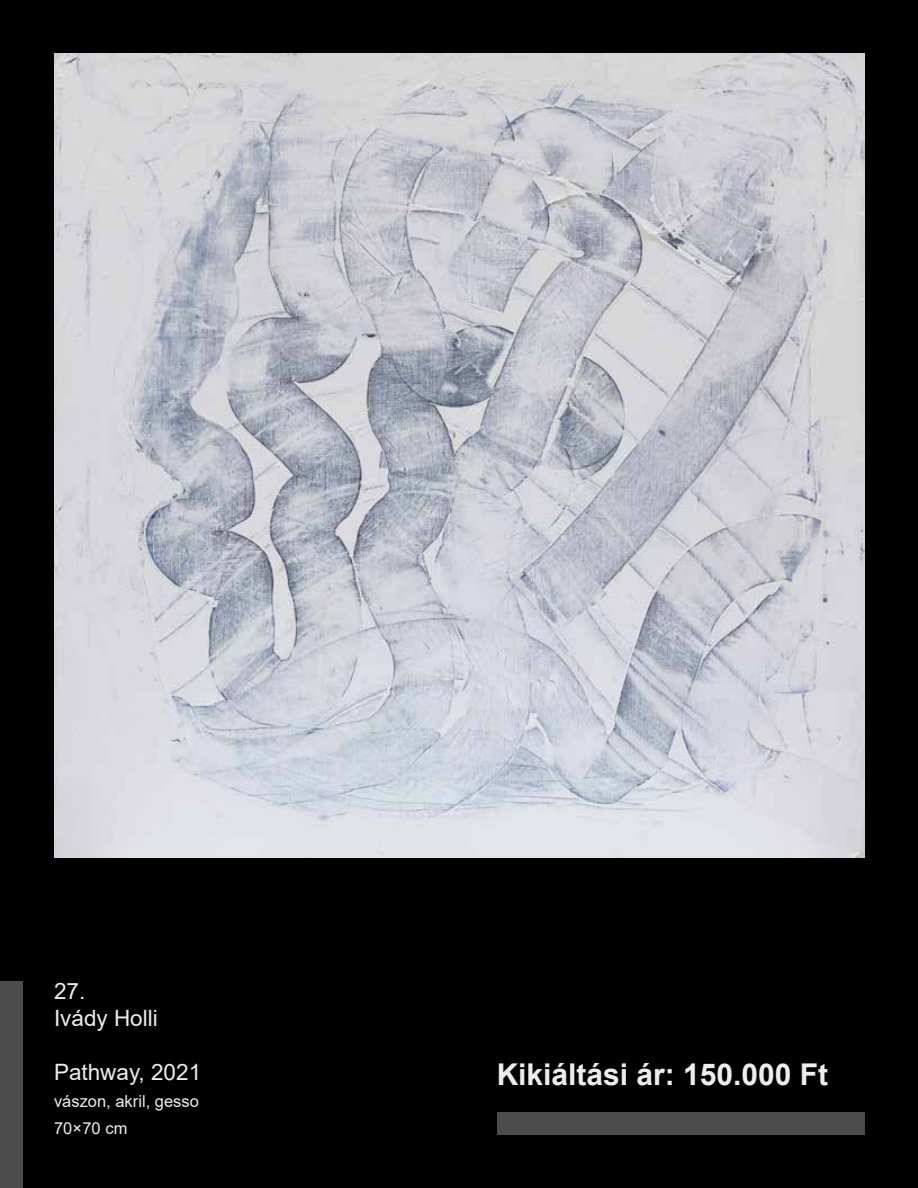
<style>
.page{position:relative;width:918px;height:1188px;background:#000}
.page>*{position:absolute;margin:0;border:0;box-sizing:border-box;transform-origin:0 0}
.t1{font:700 30px "Arial";color:#fff}
.t2{font:22.5px/27px "Arial";color:#fff}
.t3{font:16.5px/27px "Arial";color:#fff}
</style>
<div class="page">
<div style="left:497px;top:1112px;width:367px;height:22px;background:#4c4c4c"></div>
<div style="left:0;top:981px;width:22px;height:207px;background:#4c4c4c"></div>
<img style="left:54px;top:54px;width:811px;height:804px">
<p class="t2" style="left:54px;top:977px;width:105px">27.<br>Ivády Holli</p>
<p class="t2" style="left:54px;top:1058px;width:149px">Pathway, 2021</p>
<p class="t3" style="left:54px;top:1088px;width:146px">vászon, akril, gesso<br>70×70 cm</p>
<h1 class="t1" style="left:496px;top:1054px;width:333px">Kikiáltási ár: 150.000 Ft</h1>
</div>
